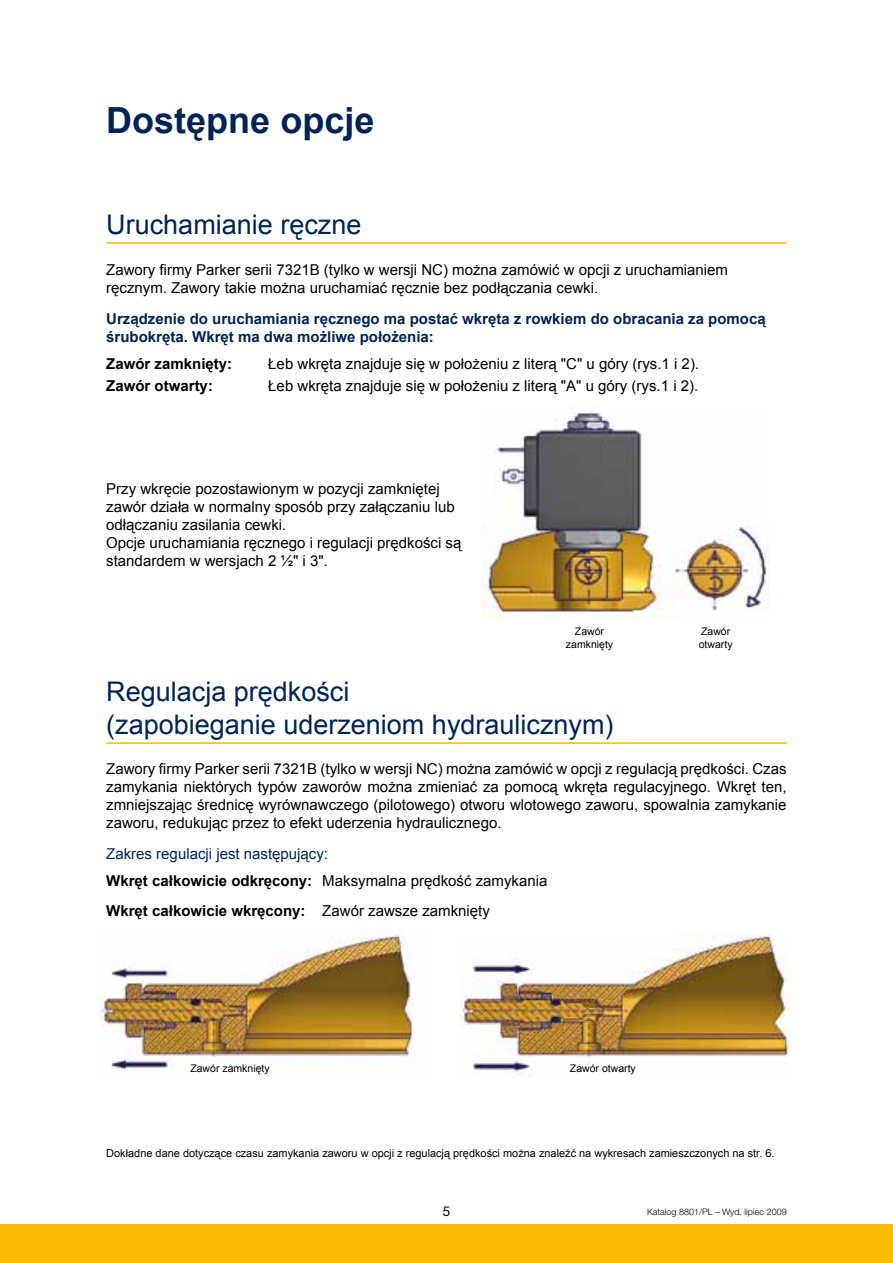
<style>
.page{position:relative;width:893px;height:1263px;background:#fff}
.page>*{position:absolute;margin:0;border:0;box-sizing:border-box;transform-origin:0 0}
.t1{font:700 36px "Arial";color:#002454}
.t2{font:27px/32.4px "Arial";color:#002454}
.t3{font:15px/18px "Arial";color:#000}
.t4{font:700 15px/18px "Arial";color:#002454}
.t5{font:15px/26.5px "Arial";color:#002454}
.t6{font:700 15px "Arial";color:#000}
.t7{font:13.5px "Helvetica Neue LT Std";color:#000}
.t8{font:10.95px "Arial";color:#000}
.t9{font:10.5px/12.6px "Arial";color:#000}
.t10{font:300 9px "Helvetica Neue LT Std";color:#000}
.s1{font-weight:700;color:#000}
.s2{color:#000}
.s3{font-weight:400}
</style>
<div class="page">
<div style="left:0;top:1225px;width:893px;height:38px;background:#fabb00"></div>
<img style="left:101px;top:932px;width:312px;height:138px">
<img style="left:461px;top:935px;width:330px;height:139px">
<img style="left:483px;top:411px;width:286px;height:208px">
<hr style="left:106px;top:242px;width:681px;height:2px;background:#fabb00">
<hr style="left:106px;top:742px;width:681px;height:2px;background:#fabb00">
<h1 class="t1" style="left:106px;top:96px;width:270px">Dostępne opcje</h1>
<h2 class="t2" style="left:106px;top:208px;width:257px">Uruchamianie ręczne</h2>
<p class="t3" style="left:106px;top:261px;width:623px">Zawory firmy Parker serii 7321B (tylko w wersji NC) można zamówić w opcji z uruchamianiem ręcznym. Zawory takie można uruchamiać ręcznie bez podłączania cewki.</p>
<p class="t4" style="left:106px;top:310px;width:661px">Urządzenie do uruchamiania ręcznego ma postać wkręta z rowkiem do obracania za pomocą śrubokręta. Wkręt ma dwa możliwe położenia:</p>
<p class="t6" style="left:106px;top:353px;width:127px">Zawór zamknięty:</p>
<p class="t3" style="left:268px;top:354px;width:432px">Łeb wkręta znajduje się w położeniu z literą "C" u góry (rys.1 i 2).</p>
<p class="t6" style="left:106px;top:376px;width:108px">Zawór otwarty:</p>
<p class="t3" style="left:268px;top:377px;width:431px">Łeb wkręta znajduje się w położeniu z literą "A" u góry (rys.1 i 2).</p>
<p class="t3" style="left:106px;top:479px;width:357px">Przy wkręcie pozostawionym w pozycji zamkniętej zawór działa w normalny sposób przy załączaniu lub odłączaniu zasilania cewki.<br>Opcje uruchamiania ręcznego i regulacji prędkości są standardem w wersjach 2 ½" i 3".</p>
<p class="t9" style="left:566px;top:625px;width:49px;text-align:center">Zawór zamknięty</p>
<h2 class="t2" style="left:106px;top:676px;width:509px">Regulacja prędkości<br>(zapobieganie uderzeniom hydraulicznym)</h2>
<p class="t9" style="left:699px;top:625px;width:35px">Zawór otwarty</p>
<p class="t3" style="left:106px;top:760px;width:682px;text-align:justify">Zawory firmy Parker serii 7321B (tylko w wersji NC) można zamówić w opcji z regulacją prędkości. Czas zamykania niektórych typów zaworów można zmieniać za pomocą wkręta regulacyjnego. Wkręt ten, zmniejszając średnicę wyrównawczego (pilotowego) otworu wlotowego zaworu, spowalnia zamykanie zaworu, redukując przez to efekt uderzenia hydraulicznego.</p>
<p class="t5" style="left:106px;top:841px;width:443px">Zakres regulacji jest następujący:<br><span class="s1">Wkręt całkowicie odkręcony:</span> <span class="s2">Maksymalna prędkość zamykania</span></p>
<p class="t6" style="left:106px;top:901px;width:385px">Wkręt całkowicie wkręcony: <span class="s3">Zawór zawsze zamknięty</span></p>
<p class="t9" style="left:190px;top:1062px;width:81px">Zawór zamknięty</p>
<p class="t9" style="left:570px;top:1062px;width:67px">Zawór otwarty</p>
<p class="t8" style="left:106px;top:1146px;width:670px">Dokładne dane dotyczące czasu zamykania zaworu w opcji z regulacją prędkości można znaleźć na wykresach zamieszczonych na str. 6.</p>
<p class="t7" style="left:443px;top:1203px;width:9px">5</p>
<p class="t10" style="left:647px;top:1206px;width:141px">Katalog 8801/PL – Wyd. lipiec 2009</p>
</div>
